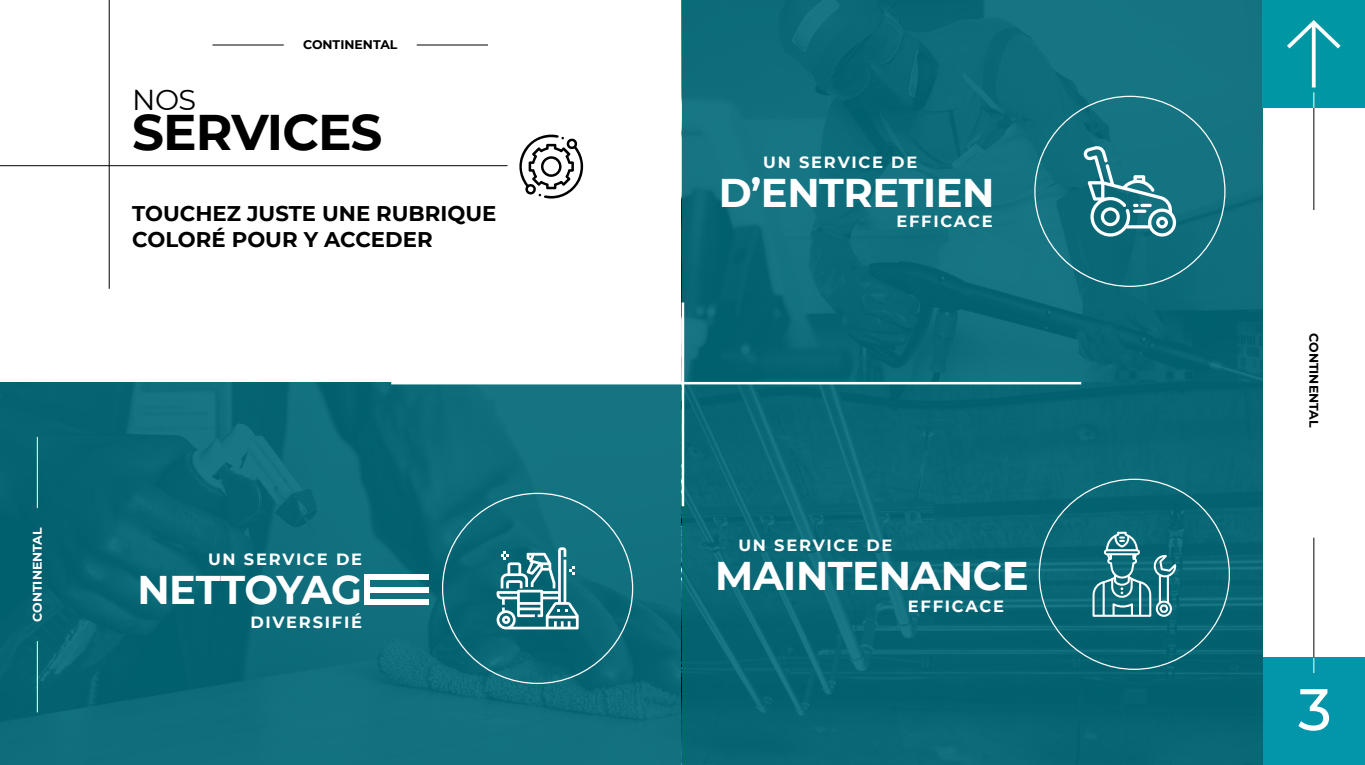
<style>
.page{position:relative;width:1365px;height:765px;background:#fff}
.page>*{position:absolute;margin:0;border:0;box-sizing:border-box;transform-origin:0 0}
.t1{font:500 58.75px "Montserrat";color:#fff}
.t2{font:700 50px "Montserrat";letter-spacing:-.02em;color:#000}
.t3{font:700 40px "Montserrat";letter-spacing:-.01em;color:#fff}
.t4{font:28.75px "Montserrat";color:#000}
.t5{font:700 21.25px/25.5px "Montserrat";color:#000}
.t6{font:700 16.25px "Montserrat";letter-spacing:.11em;color:#fff}
.t7{font:700 12.5px "Montserrat";color:#000}
.t8{font:700 12.5px "Montserrat";color:#fff}
</style>
<div class="page">
<div style="left:0;top:383px;width:682px;height:382px;background:#0e6c7a"></div>
<svg style="left:496px;top:547px;width:83px;height:82px"></svg>
<div style="left:364px;top:575px;width:65px;height:5px;background:#fff"></div>
<div style="left:364px;top:587px;width:65px;height:5px;background:#fff"></div>
<div style="left:364px;top:599px;width:65px;height:5px;background:#fff"></div>
<div style="left:364px;top:575px;width:6px;height:29px;background:#fff"></div>
<div style="left:682px;top:0;width:580px;height:383px;background:linear-gradient(to bottom,#14727f,#0b6977)"></div>
<svg style="left:1083px;top:146px;width:93px;height:91px"></svg>
<div style="left:1262px;top:658px;width:103px;height:107px;background:#0395aa"></div>
<hr style="left:1314px;top:108px;width:1px;height:102px;background:#000">
<hr style="left:1314px;top:538px;width:1px;height:120px;background:#000">
<svg style="left:1314px;top:658px;width:1px;height:15px"></svg>
<div style="left:682px;top:383px;width:580px;height:382px;background:#086774"></div>
<svg style="left:1093px;top:532px;width:83px;height:85px"></svg>
<hr style="left:212px;top:45px;width:72px;height:1px;background:#000">
<hr style="left:417px;top:45px;width:71px;height:1px;background:#000">
<hr style="left:109px;top:0;width:1px;height:289px;background:#000">
<hr style="left:682px;top:302px;width:2px;height:204px;background:#fff">
<hr style="left:0;top:165px;width:508px;height:1px;background:#000">
<hr style="left:391px;top:382px;width:690px;height:2px;background:#fff">
<hr style="left:37px;top:641px;width:1px;height:71px;background:#fff">
<hr style="left:37px;top:437px;width:1px;height:71px;background:#fff">
<svg style="left:519px;top:135px;width:64px;height:64px"></svg>
<div style="left:1262px;top:0;width:103px;height:108px;background:#0097a5"></div>
<svg style="left:1287px;top:20px;width:54px;height:32px"></svg>
<svg style="left:1312px;top:23px;width:4px;height:64px"></svg>
<svg style="left:1314px;top:92px;width:1px;height:16px"></svg>
<p class="t7" style="left:303px;top:36px;width:96px">CONTINENTAL</p>
<h3 class="t4" style="left:132px;top:80px;width:66px">NOS</h3>
<h2 class="t2" style="left:132px;top:96px;width:252px">SERVICES</h2>
<h3 class="t5" style="left:132px;top:200px;width:366px">TOUCHEZ JUSTE UNE RUBRIQUE<br>COLORÉ POUR Y ACCEDER</h3>
<p class="t8" style="left:28px;top:622px;width:96px;rotate:-90deg">CONTINENTAL</p>
<p class="t6" style="left:208px;top:548px;width:156px">UN SERVICE DE</p>
<h3 class="t3" style="left:137px;top:561px;width:226px">NETTOYAG</h3>
<p class="t6" style="left:250px;top:610px;width:113px">DIVERSIFIÉ</p>
<p class="t6" style="left:763px;top:151px;width:156px">UN SERVICE DE</p>
<h3 class="t3" style="left:719px;top:164px;width:277px">D’ENTRETIEN</h3>
<p class="t6" style="left:896px;top:209px;width:98px">EFFICACE</p>
<p class="t6" style="left:738px;top:534px;width:156px">UN SERVICE DE</p>
<h3 class="t3" style="left:715px;top:547px;width:315px">MAINTENANCE</h3>
<p class="t6" style="left:908px;top:594px;width:98px">EFFICACE</p>
<p class="t7" style="left:1323px;top:333px;width:96px;rotate:90deg">CONTINENTAL</p>
<h1 class="t1" style="left:1298px;top:668px;width:35px">3</h1>
</div>
